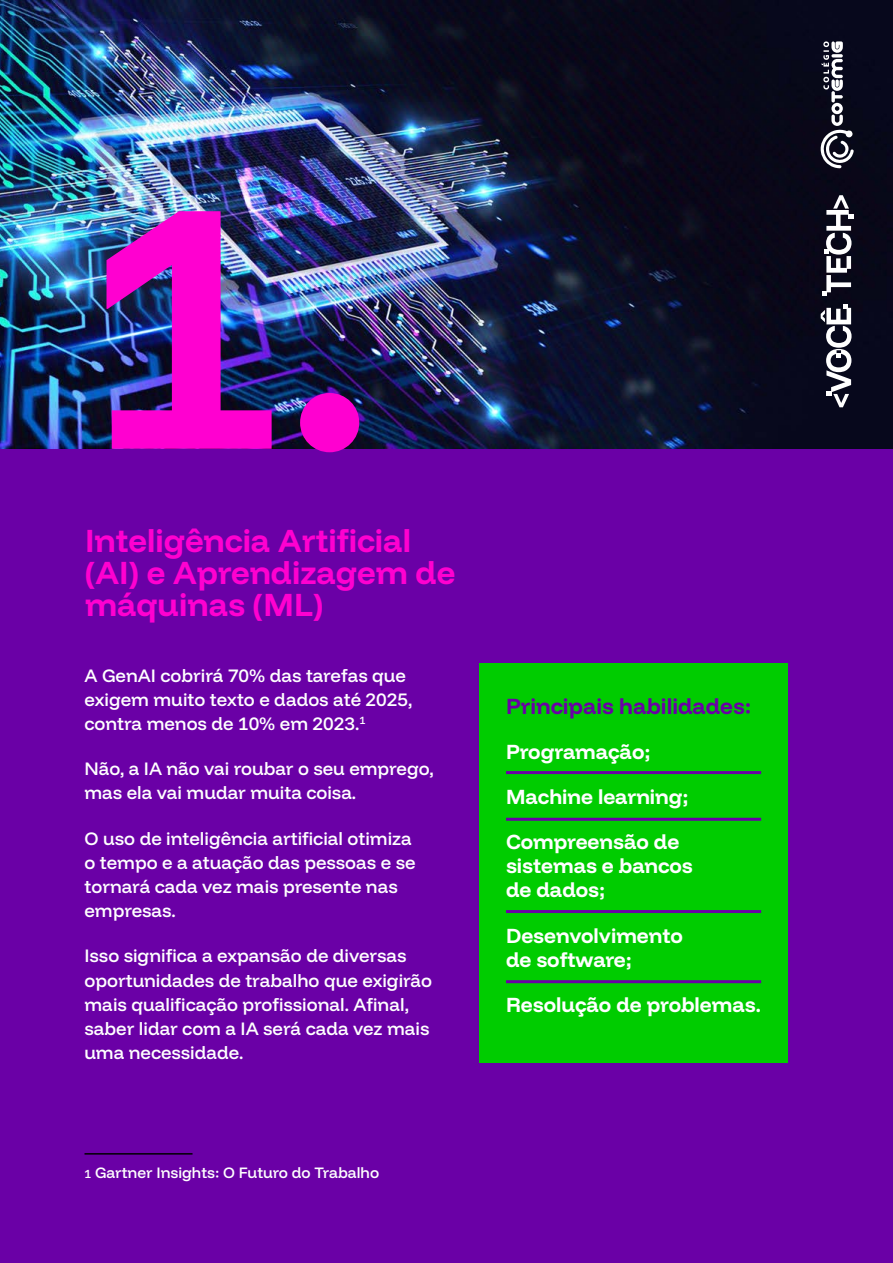
<style>
.page{position:relative;width:893px;height:1263px;background:#6a00a6}
.page>*{position:absolute;margin:0;border:0;box-sizing:border-box;transform-origin:0 0}
.t1{font:700 351.9px "Funnel Display";color:#ff00d0}
.t2{font:700 32.85px/32.4px "Funnel Display";color:#ff00d0}
.t3{font:700 22.5px "Funnel Display";color:#6a00a6}
.t4{font:700 21px/45.3px "Funnel Display";color:#fff}
.t5{font:500 18.45px/24.2px "Funnel Display";color:#fff}
.t6{font:500 15.45px "Funnel Display";color:#fff}
.s1{font-size:12px}
</style>
<div class="page">
<img style="left:0;top:0;width:893px;height:449px">
<div style="left:479px;top:663px;width:309px;height:400px;background:#0c0"></div>
<hr style="left:85px;top:1153px;width:108px;height:1px;background:#000">
<hr style="left:506px;top:771px;width:255px;height:3px;background:#6a00a6">
<hr style="left:506px;top:818px;width:255px;height:3px;background:#6a00a6">
<hr style="left:506px;top:910px;width:255px;height:3px;background:#6a00a6">
<hr style="left:506px;top:980px;width:255px;height:3px;background:#6a00a6">
<svg style="left:821px;top:41px;width:33px;height:127px;background:#4d4d5a"></svg>
<svg style="left:821px;top:304px;width:30px;height:103px;background:#676773"></svg>
<svg style="left:823px;top:195px;width:31px;height:101px;background:#5f5f69"></svg>
<h1 class="t1" style="left:85px;top:114px;width:289px">1.</h1>
<h2 class="t2" style="left:85px;top:525px;width:372px">Inteligência Artificial (AI) e Aprendizagem de máquinas (ML)</h2>
<p class="t5" style="left:85px;top:664px;width:329px">A GenAI cobrirá 70% das tarefas que exigem muito texto e dados até 2025, contra menos de 10% em 2023.<sup>1</sup></p>
<p class="t5" style="left:84px;top:757px;width:351px">Não, a IA não vai roubar o seu emprego, mas ela vai mudar muita coisa.</p>
<p class="t5" style="left:84px;top:827px;width:333px">O uso de inteligência artificial otimiza o tempo e a atuação das pessoas e se tornará cada vez mais presente nas empresas.</p>
<p class="t5" style="left:84px;top:944px;width:349px">Isso significa a expansão de diversas oportunidades de trabalho que exigirão mais qualificação profissional. Afinal, saber lidar com a IA será cada vez mais uma necessidade.</p>
<p class="t6" style="left:85px;top:1163px;width:296px"><span class="s1">1</span> Gartner Insights: O Futuro do Trabalho</p>
<p class="t3" style="left:506px;top:692px;width:247px">Principais habilidades:</p>
<p class="t4" style="left:506px;top:729px;width:184px">Programação;<br>Machine learning;<br>Compreensão de</p>
<p class="t4" style="left:506px;top:854px;width:188px;line-height:24px">sistemas e bancos de dados;</p>
<p class="t4" style="left:506px;top:924px;width:178px;line-height:24px">Desenvolvimento de software;</p>
<p class="t4" style="left:506px;top:982px;width:256px">Resolução de problemas.</p>
</div>
